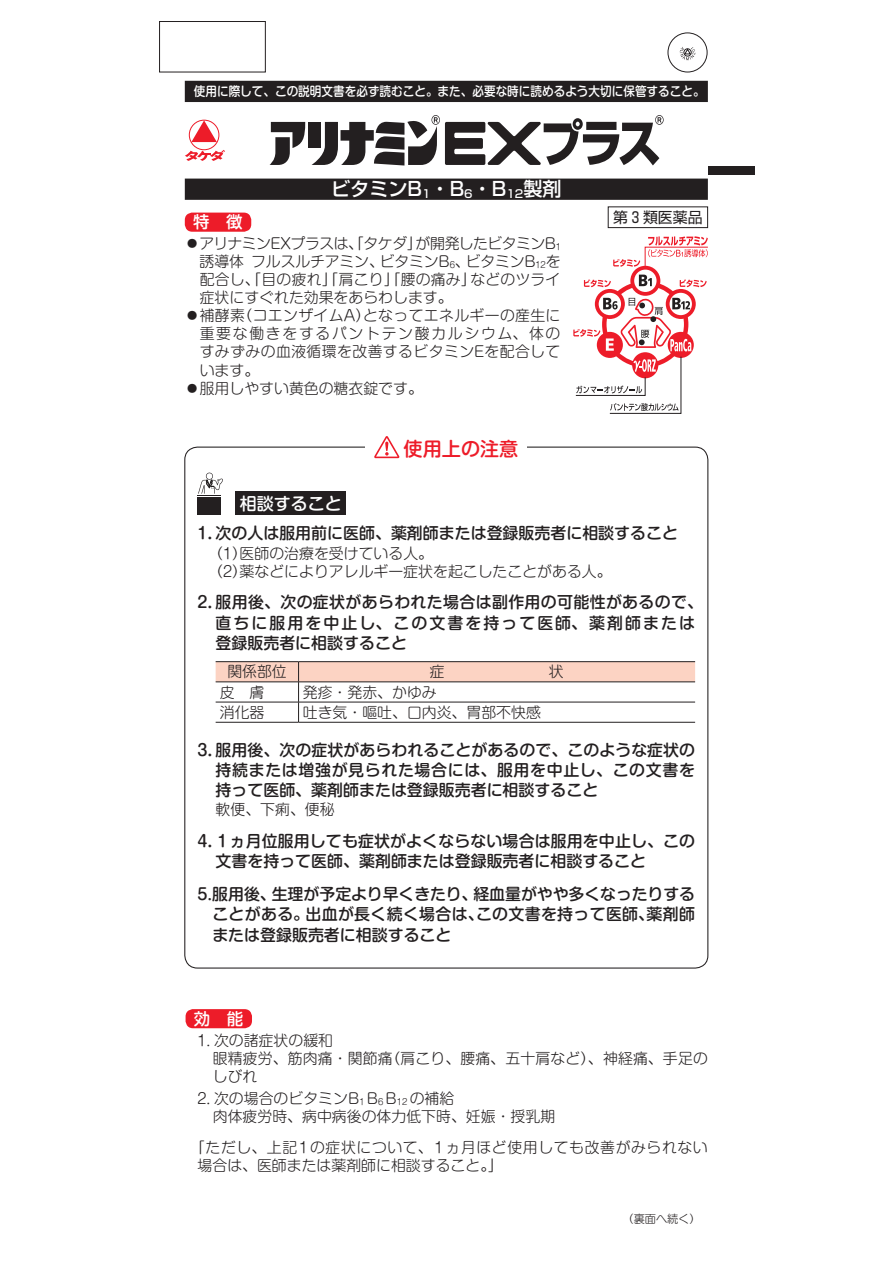
<style>
.page{position:relative;width:893px;height:1263px;background:#fff}
.page>*{position:absolute;margin:0;border:0;box-sizing:border-box;transform-origin:0 0}
.t1{font:19.2px "Shin Go Pro Medium 90 msp RKSJ H";color:#fff}
.t2{font:19.2px "Shin M Go Pro Medium 90 msp RKSJ H";color:#ed1c29}
.t3{font:16.95px "Shin M Go Pro Medium 90 msp RKSJ H";color:#fff}
.t4{font:16.5px "Shin M Go Pro Medium 90 msp RKSJ H";color:#fff}
.t5{font:15.9px/20.2px "Shin M Go Pro Medium 90 msp RKSJ H";letter-spacing:.005em;color:#231f20}
.t6{font:14.85px/18px "Shin M Go Pro Light 90 msp RKSJ H";color:#231f20}
.t7{font:14.85px/18px "Shin M Go Pro Light 90 msp RKSJ H";letter-spacing:.04em;color:#231f20}
.t8{font:14.85px "Shin Go Pro Regular 90 msp RKSJ H";color:#231f20}
.t9{font:12.75px "Shin M Go Pro Medium 90 msp RKSJ H";color:#fff;scale:.91 1}
.t10{font:11.1px "Shin M Go Pro Light 90 msp RKSJ H";color:#231f20}
.s1{font-size:11.1px}
.s2{font-size:8.7px}
</style>
<div class="page">
<svg style="left:185px;top:81px;width:523px;height:119px;fill:#231f20"></svg>
<div style="left:308px;top:122px;width:13px;height:26px;background:#231f20"></div>
<svg style="left:269px;top:122px;width:36px;height:43px"></svg>
<svg style="left:311px;top:115px;width:353px;height:51px"></svg>
<div style="left:608px;top:207px;width:100px;height:21px;border:1px solid #231f20"></div>
<div style="left:185px;top:213px;width:66px;height:19px;background:#ed1c29;border-radius:7px"></div>
<div style="left:189px;top:120px;width:30px;height:30px;border:1px solid #ed1c29;border-radius:50%"></div>
<svg style="left:191px;top:120px;width:26px;height:22px"></svg>
<svg style="left:185px;top:150px;width:40px;height:11px"></svg>
<div style="left:236px;top:491px;width:110px;height:24px;background:#231f20"></div>
<div style="left:198px;top:497px;width:23px;height:18px;background:#231f20"></div>
<svg style="left:198px;top:473px;width:25px;height:23px"></svg>
<hr style="left:216px;top:661px;width:83px;height:1px;background:#231f20">
<hr style="left:299px;top:661px;width:396px;height:1px;background:#231f20">
<svg style="left:216px;top:662px;width:479px;height:60px"></svg>
<hr style="left:216px;top:722px;width:83px;height:1px;background:#231f20">
<hr style="left:299px;top:722px;width:396px;height:1px;background:#231f20">
<hr style="left:216px;top:682px;width:83px;height:1px;background:#231f20">
<hr style="left:299px;top:682px;width:396px;height:1px;background:#231f20">
<svg style="left:374px;top:436px;width:25px;height:22px"></svg>
<svg style="left:630px;top:266px;width:30px;height:30px"></svg>
<svg style="left:634px;top:270px;width:22px;height:22px"></svg>
<svg style="left:613px;top:236px;width:95px;height:31px"></svg>
<svg style="left:573px;top:275px;width:134px;height:139px"></svg>
<div style="left:186px;top:1009px;width:66px;height:19px;background:#ed1c29;border-radius:7px"></div>
<div style="left:668px;top:33px;width:39px;height:39px;border:1px solid #231f20;border-radius:50%"></div>
<svg style="left:680px;top:47px;width:15px;height:13px"></svg>
<div style="left:708px;top:166px;width:47px;height:8px;background:#231f20"></div>
<div style="left:159px;top:21px;width:107px;height:51px;border:1px solid #231f20"></div>
<p class="t9" style="left:194px;top:87px;width:563px">使用に際して、この説明文書を必ず読むこと。また、必要な時に読めるよう大切に保管すること。</p>
<p class="t1" style="left:331px;top:182px;width:232px">ビタミンB<span class="s1">1</span>・B<span class="s1">6</span>・B<span class="s1">12</span>製剤</p>
<p class="t4" style="left:193px;top:216px;width:51px">特　徴</p>
<p class="t8" style="left:613px;top:212px;width:91px">第 3 類医薬品</p>
<p class="t6" style="left:200px;top:237px;width:363px;text-align:justify;text-indent:-15px">● アリナミンEXプラスは、「タケダ」が開発したビタミンB<span class="s2">1</span>誘導体 フルスルチアミン、ビタミンB<span class="s2">6</span>、ビタミンB<span class="s2">12</span>を配合し、「目の疲れ」「肩こり」「腰の痛み」などのツライ症状にすぐれた効果をあらわします。</p>
<p class="t6" style="left:200px;top:309px;width:362px;text-align:justify;text-indent:-15px">● 補酵素（コエンザイムA）となってエネルギーの産生に重要な働きをするパントテン酸カルシウム、体のすみずみの血液循環を改善するビタミンEを配合しています。</p>
<p class="t6" style="left:185px;top:381px;width:240px">● 服用しやすい黄色の糖衣錠です。</p>
<p class="t2" style="left:404px;top:441px;width:116px">使用上の注意</p>
<p class="t3" style="left:240px;top:497px;width:104px">相談すること</p>
<p class="t5" style="left:198px;top:525px;width:482px">1．次の人は服用前に医師、薬剤師または登録販売者に相談すること</p>
<p class="t6" style="left:208px;top:546px;width:405px">（1）医師の治療を受けている人。<br>（2）薬などによりアレルギー症状を起こしたことがある人。</p>
<p class="t5" style="left:216px;top:595px;width:489px;text-indent:-18px">2．服用後、次の症状があらわれた場合は副作用の可能性があるので、直ちに服用を中止し、この文書を持って医師、薬剤師または登録販売者に相談すること</p>
<p class="t6" style="left:220px;top:664px;width:68px;line-height:20.2px;text-indent:7px">関係部位皮　膚</p>
<p class="t6" style="left:303px;top:685px;width:135px">発疹・発赤、かゆみ</p>
<p class="t6" style="left:220px;top:705px;width:46px">消化器</p>
<p class="t6" style="left:303px;top:705px;width:240px">吐き気・嘔吐、口内炎、胃部不快感</p>
<p class="t5" style="left:216px;top:742px;width:481px;text-align:justify;text-indent:-18px">3．服用後、次の症状があらわれることがあるので、このような症状の持続または増強が見られた場合には、服用を中止し、この文書を持って医師、薬剤師または登録販売者に相談すること</p>
<p class="t6" style="left:216px;top:803px;width:121px">軟便、下痢、便秘</p>
<p class="t5" style="left:216px;top:833px;width:481px;text-indent:-18px">4．1ヵ月位服用しても症状がよくならない場合は服用を中止し、この文書を持って医師、薬剤師または登録販売者に相談すること</p>
<p class="t5" style="left:212px;top:886px;width:484px;text-align:justify;text-indent:-15px">5. 服用後、生理が予定より早くきたり、経血量がやや多くなったりすることがある。出血が長く続く場合は、この文書を持って医師、薬剤師または登録販売者に相談すること</p>
<p class="t4" style="left:194px;top:1013px;width:51px">効　能</p>
<p class="t6" style="left:213px;top:1033px;width:496px;text-indent:-15px">1．次の諸症状の緩和<br>眼精疲労、筋肉痛・関節痛（肩こり、腰痛、五十肩など）、神経痛、手足のしびれ</p>
<p class="t6" style="left:213px;top:1091px;width:344px;text-indent:-15px">2．次の場合のビタミンB<span class="s2">1</span> B<span class="s2">6</span> B<span class="s2">12</span> の補給<br>肉体疲労時、病中病後の体力低下時、妊娠・授乳期</p>
<p class="t7" style="left:198px;top:1140px;width:512px;text-indent:-7px">「ただし、上記1の症状について、1ヵ月ほど使用しても改善がみられない場合は、医師または薬剤師に相談すること。」</p>
<p class="t10" style="left:622px;top:1215px;width:80px">（裏面へ続く）</p>
</div>
